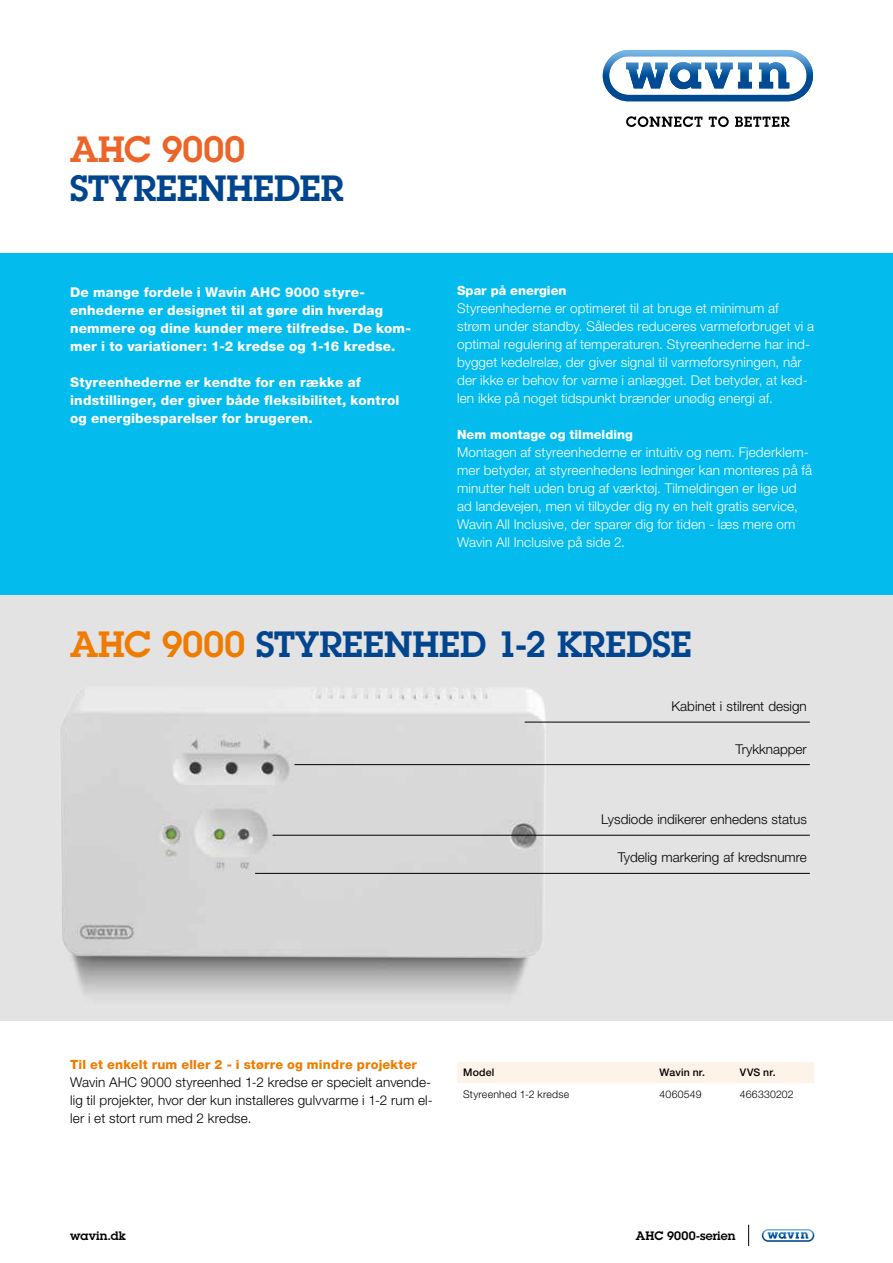
<style>
.page{position:relative;width:893px;height:1263px;background:#fff}
.page>*{position:absolute;margin:0;border:0;box-sizing:border-box;transform-origin:0 0}
.t1{font:600 35.7px "Lubalin Graph Std";color:#00458e}
.t2{font:600 35.7px "Lubalin Graph Std";color:#ec6428}
.t3{font:300 13.5px/18px "Helvetica Neue";letter-spacing:.01em;color:#fff}
.t4{font:800 13.5px/18px "Helvetica Neue";letter-spacing:.015em;color:#fff}
.t5{font:300 13.5px/18px "Helvetica Neue";color:#000;text-align:justify}
.t6{font:800 12.75px "Helvetica Neue";letter-spacing:.015em;color:#ef7c00}
.t7{font:800 12.75px "Helvetica Neue";color:#fff}
.t8{font:600 12px "Lubalin Graph Std";letter-spacing:.01em;color:#000}
.t9{font:300 10.5px "Helvetica Neue";letter-spacing:.02em;color:#000}
.t10{font:500 10.5px "Helvetica Neue LT Std";letter-spacing:.02em;color:#000}
.s1{color:#ef7c00}
</style>
<div class="page">
<svg style="left:762px;top:1229px;width:52px;height:13px"></svg>
<svg style="left:748px;top:1225px;width:1px;height:21px"></svg>
<div style="left:0;top:254px;width:893px;height:358px;background:#04bbee"></div>
<div style="left:0;top:595px;width:893px;height:425px;background:#e3e3e3"></div>
<svg style="left:626px;top:116px;width:76px;height:11px"></svg>
<svg style="left:709px;top:116px;width:20px;height:11px"></svg>
<svg style="left:735px;top:117px;width:54px;height:10px"></svg>
<svg style="left:603px;top:50px;width:210px;height:51px"></svg>
<div style="left:457px;top:1062px;width:357px;height:21px;background:#fef3e8"></div>
<img style="left:60px;top:687px;width:526px;height:298px">
<hr style="left:294px;top:764px;width:516px;height:1px;background:#000">
<hr style="left:272px;top:835px;width:538px;height:1px;background:#000">
<hr style="left:255px;top:873px;width:555px;height:1px;background:#000">
<hr style="left:525px;top:722px;width:285px;height:1px;background:#000">
<h1 class="t2" style="left:70px;top:125px;width:177px">AHC 9000</h1>
<h1 class="t1" style="left:70px;top:165px;width:275px">STYREENHEDER</h1>
<p class="t4" style="left:70px;top:284px;width:342px">De mange fordele i Wavin AHC 9000 styre&shy;enhederne er designet til at gøre din hverdag nemmere og dine kunder mere tilfredse. De kom&shy;mer i to variationer: 1-2 kredse og 1-16 kredse.</p>
<p class="t4" style="left:70px;top:374px;width:331px">Styreenhederne er kendte for en række af indstillinger, der giver både fleksibilitet, kontrol og energibesparelser for brugeren.</p>
<p class="t7" style="left:457px;top:282px;width:111px">Spar på energien</p>
<p class="t3" style="left:457px;top:298px;width:358px">Styreenhederne er optimeret til at bruge et minimum af strøm under standby. Således reduceres varmeforbruget vi a optimal regulering af temperaturen. Styreenhederne har ind&shy;bygget kedelrelæ, der giver signal til varmeforsyningen, når der ikke er behov for varme i anlægget. Det betyder, at ked&shy;len ikke på noget tidspunkt brænder unødig energi af.</p>
<p class="t7" style="left:457px;top:426px;width:177px">Nem montage og tilmelding</p>
<p class="t3" style="left:457px;top:442px;width:357px">Montagen af styreenhederne er intuitiv og nem. Fjederklem&shy;mer betyder, at styreenhedens ledninger kan monteres på få minutter helt uden brug af værktøj. Tilmeldingen er lige ud ad landevejen, men vi tilbyder dig ny en helt gratis service, Wavin All Inclusive, der sparer dig for tiden - læs mere om Wavin All Inclusive på side 2.</p>
<h1 class="t1" style="left:70px;top:621px;width:623px"><span class="s1">AHC 9000</span> STYREENHED 1-2 KREDSE</h1>
<p class="t5" style="left:671px;top:697px;width:137px">Kabinet i stilrent design</p>
<p class="t5" style="left:736px;top:739px;width:73px">Trykknapper</p>
<p class="t5" style="left:601px;top:810px;width:207px">Lysdiode indikerer enhedens status</p>
<p class="t5" style="left:618px;top:848px;width:190px">Tydelig markering af kredsnumre</p>
<p class="t6" style="left:70px;top:1056px;width:348px">Til et enkelt rum eller 2 - i større og mindre projekter</p>
<p class="t5" style="left:70px;top:1072px;width:364px">Wavin AHC 9000 styreenhed 1-2 kredse er specielt anvende&shy;lig til projekter, hvor der kun installeres gulvvarme i 1-2 rum el&shy;ler i et stort rum med 2 kredse.</p>
<p class="t10" style="left:463px;top:1066px;width:33px">Model</p>
<p class="t10" style="left:660px;top:1066px;width:47px">Wavin nr.</p>
<p class="t10" style="left:740px;top:1066px;width:37px">VVS nr.</p>
<p class="t9" style="left:463px;top:1088px;width:107px">Styreenhed 1-2 kredse</p>
<p class="t9" style="left:660px;top:1088px;width:44px">4060549</p>
<p class="t9" style="left:740px;top:1088px;width:55px">466330202</p>
<p class="t8" style="left:70px;top:1227px;width:57px">wavin.dk</p>
<p class="t8" style="left:636px;top:1227px;width:101px">AHC 9000-serien</p>
</div>
